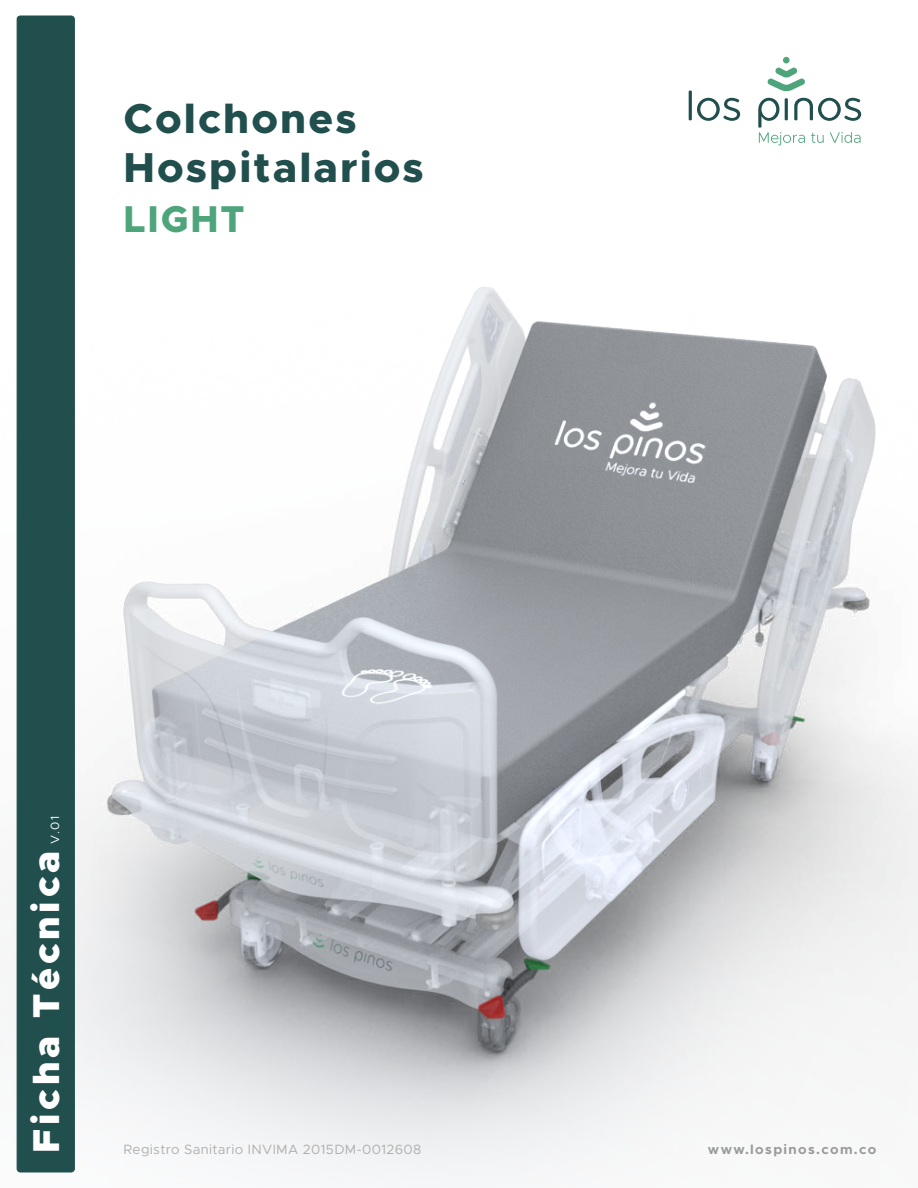
<style>
.page{position:relative;width:918px;height:1188px;background:#fff}
.page>*{position:absolute;margin:0;border:0;box-sizing:border-box;transform-origin:0 0}
.t1{font:800 42px/49.5px "Metropolis";letter-spacing:.05em;color:#214f4e}
.t2{font:900 37.5px "Metropolis";letter-spacing:.1em;color:#fff}
.t3{font:800 37.5px "Metropolis";letter-spacing:.05em;color:#4fa57b}
.t4{font:13.5px "Metropolis";letter-spacing:.025em;color:#b0b0b0}
.t5{font:700 13.5px "Metropolis";letter-spacing:.1em;color:#9b9a9a}
.t6{font:12px "Metropolis";color:#fff}
</style>
<div class="page">
<img style="left:16px;top:160px;width:902px;height:1021px">
<div style="left:17px;top:16px;width:57px;height:1156px;background:#214f4e;border-radius:3px"></div>
<div style="left:17px;top:16px;width:58px;height:1156px;border:1px solid #214f4e;border-radius:3px"></div>
<hr style="left:689px;top:91px;width:3px;height:29px;background:#214f4e">
<svg style="left:697px;top:98px;width:43px;height:23px"></svg>
<svg style="left:758px;top:98px;width:103px;height:47px"></svg>
<div style="left:783px;top:57px;width:7px;height:6px;background:#4fa57b;border-radius:50%"></div>
<svg style="left:768px;top:68px;width:37px;height:23px"></svg>
<h1 class="t1" style="left:124px;top:94px;width:302px">Colchones<br>Hospitalarios</h1>
<h2 class="t3" style="left:124px;top:195px;width:123px">LIGHT</h2>
<p class="t6" style="left:47px;top:844px;width:30px;rotate:-90deg">V.01</p>
<h2 class="t2" style="left:22px;top:1153px;width:303px;rotate:-90deg">Ficha Técnica</h2>
<p class="t4" style="left:124px;top:1141px;width:299px">Registro Sanitario INVIMA 2015DM-0012608</p>
<p class="t5" style="left:708px;top:1141px;width:170px">www.lospinos.com.co</p>
</div>
